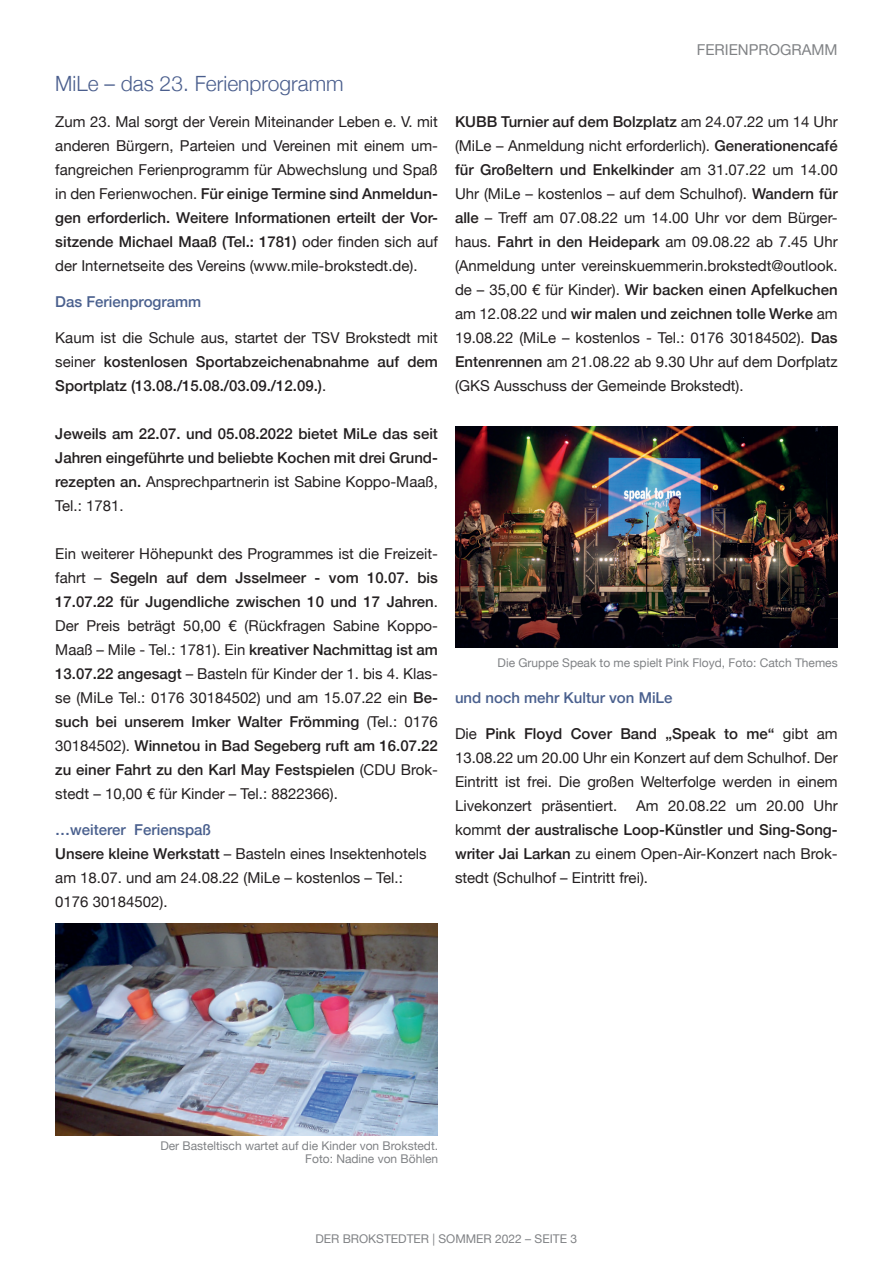
<style>
.page{position:relative;width:893px;height:1263px;background:#fff}
.page>*{position:absolute;margin:0;border:0;box-sizing:border-box;transform-origin:0 0}
.t1{font:300 21px "Helvetica Neue";color:#4a5e8d}
.t2{font:15px/24px "Helvetica Neue";color:#231f20;text-align:justify}
.t3{font:500 15px/24px "Helvetica Neue";color:#231f20;text-align:justify}
.t4{font:500 15px "Helvetica Neue";color:#4a608e}
.t5{font:15px "Helvetica Neue";color:#808285}
.t6{font:12px/13.5px "Helvetica Neue";color:#808285;text-align:right}
.s1{font-weight:500}
.s2{font-weight:400}
.s3{font-weight:500;color:#4a608e}
</style>
<div class="page">
<img style="left:55px;top:923px;width:383px;height:213px">
<img style="left:455px;top:426px;width:383px;height:221px">
<h1 class="t1" style="left:55px;top:66px;width:290px">MiLe – das 23. Ferienprogramm</h1>
<p class="t2" style="left:55px;top:110px;width:384px">Zum 23. Mal sorgt der Verein Miteinander Leben e. V. mit anderen Bürgern, Parteien und Vereinen mit einem um&shy;fangreichen Ferienprogramm für Abwechslung und Spaß in den Ferienwochen. <span class="s1">Für einige Termine sind Anmeldun&shy;gen erforderlich. Weitere Informationen erteilt der Vor&shy;sitzende Michael Maaß (Tel.: 1781)</span> oder finden sich auf der Internetseite des Vereins (www.mile-brokstedt.de).</p>
<p class="t4" style="left:55px;top:289px;width:147px">Das Ferienprogramm</p>
<p class="t3" style="left:55px;top:324px;width:384px"><span class="s2">Kaum ist die Schule aus, startet der TSV Brokstedt mit seiner</span> kostenlosen Sportabzeichenabnahme auf dem Sportplatz (13.08./15.08./03.09./12.09.)<span class="s2">.</span></p>
<p class="t3" style="left:55px;top:420px;width:384px">Jeweils am 22.07. und 05.08.2022 bietet MiLe das seit Jahren eingeführte und beliebte Kochen mit drei Grund&shy;rezepten an. <span class="s2">Ansprechpartnerin ist Sabine Koppo-Maaß, Tel.: 1781.</span></p>
<p class="t2" style="left:55px;top:542px;width:384px">Ein weiterer Höhepunkt des Programmes ist die Freizeit&shy;fahrt – <span class="s1">Segeln auf dem Jsselmeer - vom 10.07. bis 17.07.22 für Jugendliche zwischen 10 und 17 Jahren</span>.<br>Der Preis beträgt 50,00 € (Rückfragen Sabine Koppo-Maaß – Mile - Tel.: 1781). Ein <span class="s1">kreativer Nachmittag ist am 13.07.22 angesagt</span> – Basteln für Kinder der 1. bis 4. Klas&shy;se (MiLe Tel.: 0176 30184502) und am 15.07.22 ein <span class="s1">Be&shy;such bei unserem Imker Walter Frömming</span> (Tel.: 0176<br>30184502). <span class="s1">Winnetou in Bad Segeberg ruft am 16.07.22 zu einer Fahrt zu den Karl May Festspielen</span> (CDU Brok&shy;stedt – 10,00 € für Kinder – Tel.: 8822366).</p>
<p class="t2" style="left:55px;top:818px;width:373px;text-align:left"><span class="s3">…weiterer Ferienspaß<br></span><span class="s1">Unsere kleine Werkstatt</span> – Basteln eines Insektenhotels am 18.07. und am 24.08.22 (MiLe – kostenlos – Tel.:<br>0176 30184502).</p>
<p class="t5" style="left:697px;top:38px;width:142px">FERIENPROGRAMM</p>
<p class="t2" style="left:455px;top:110px;width:384px"><span class="s1">KUBB Turnier auf dem Bolzplatz</span> am 24.07.22 um 14 Uhr (MiLe – Anmeldung nicht erforderlich). <span class="s1">Generationencafé für Großeltern und Enkelkinder</span> am 31.07.22 um 14.00<br>Uhr (MiLe – kostenlos – auf dem Schulhof). <span class="s1">Wandern für alle</span> – Treff am 07.08.22 um 14.00 Uhr vor dem Bürger&shy;haus. <span class="s1">Fahrt in den Heidepark</span> am 09.08.22 ab 7.45 Uhr (Anmeldung unter vereinskuemmerin.brokstedt@outlook. de – 35,00 € für Kinder). <span class="s1">Wir backen einen Apfelkuchen </span>am 12.08.22 und <span class="s1">wir malen und zeichnen tolle Werke</span> am 19.08.22 (MiLe – kostenlos - Tel.: 0176 30184502). <span class="s1">Das Entenrennen</span> am 21.08.22 ab 9.30 Uhr auf dem Dorfplatz (GKS Ausschuss der Gemeinde Brokstedt).</p>
<p class="t6" style="left:498px;top:656px;width:342px">Die Gruppe Speak to me spielt Pink Floyd, Foto: Catch Themes</p>
<p class="t4" style="left:455px;top:685px;width:219px">und noch mehr Kultur von MiLe</p>
<p class="t2" style="left:455px;top:722px;width:384px">Die <span class="s1">Pink Floyd Cover Band „Speak to me“</span> gibt am 13.08.22 um 20.00 Uhr ein Konzert auf dem Schulhof. Der Eintritt ist frei. Die großen Welterfolge werden in einem Livekonzert präsentiert.</p>
<p class="t2" style="left:455px;top:794px;width:384px;text-indent:181px">Am 20.08.22 um 20.00 Uhr kommt <span class="s1">der australische Loop-Künstler und Sing-Song&shy;writer Jai Larkan</span> zu einem Open-Air-Konzert nach Brok&shy;stedt (Schulhof – Eintritt frei).</p>
<p class="t6" style="left:160px;top:1139px;width:279px">Der Basteltisch wartet auf die Kinder von Brokstedt.<br>Foto: Nadine von Böhlen</p>
<p class="t6" style="left:315px;top:1232px;width:263px">DER BROKSTEDTER | SOMMER 2022 – SEITE 3</p>
</div>
